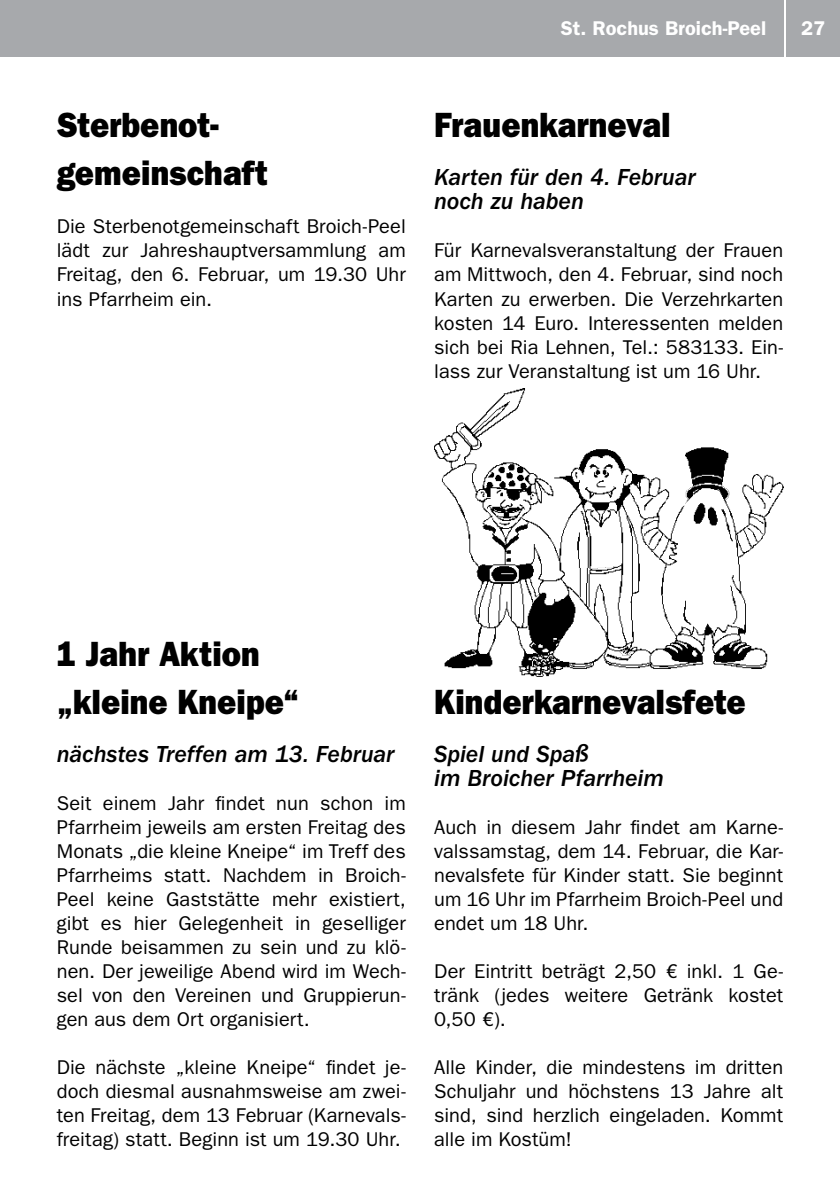
<style>
.page{position:relative;width:840px;height:1191px;background:#fff}
.page>*{position:absolute;margin:0;border:0;box-sizing:border-box;transform-origin:0 0}
.t1{font:800 35.2px/48px "Franklin Gothic LT";color:#000;scale:.91 1}
.t2{font:italic 500 24px/24px "Franklin Gothic LT";letter-spacing:-.005em;color:#000}
.t3{font:20px/24px "Franklin Gothic LT";letter-spacing:.005em;color:#000;text-align:justify}
.t4{font:600 20px "Franklin Gothic LT";color:#fff}
</style>
<div class="page">
<div style="left:0;top:0;width:782px;height:57px;background:#a7a9ac"></div>
<div style="left:785px;top:0;width:54px;height:57px;background:#a7a9ac"></div>
<img style="left:434px;top:389px;width:348px;height:287px">
<p class="t4" style="left:560px;top:17px;width:207px">St. Rochus Broich-Peel</p>
<p class="t4" style="left:800px;top:17px;width:25px">27</p>
<h1 class="t1" style="left:57px;top:101px;width:233px">Sterbenot&shy;gemeinschaft</h1>
<p class="t3" style="left:57px;top:215px;width:350px">Die Sterbenotgemeinschaft Broich-Peel lädt zur Jahreshauptversammlung am Freitag, den 6. Februar, um 19.30 Uhr ins Pfarrheim ein.</p>
<h1 class="t1" style="left:434px;top:101px;width:261px">Frauenkarneval</h1>
<p class="t2" style="left:434px;top:166px;width:263px">Karten für den 4. Februar noch zu haben</p>
<p class="t3" style="left:434px;top:239px;width:350px">Für Karnevalsveranstaltung der Frauen am Mittwoch, den 4. Februar, sind noch Karten zu erwerben. Die Verzehrkarten kosten 14 Euro. Interessenten melden sich bei Ria Lehnen, Tel.: 583133. Ein&shy;lass zur Veranstaltung ist um 16 Uhr.</p>
<h1 class="t1" style="left:57px;top:629px;width:268px">1 Jahr Aktion „kleine Kneipe“</h1>
<p class="t2" style="left:57px;top:742px;width:339px">nächstes Treffen am 13. Februar</p>
<p class="t3" style="left:57px;top:791px;width:350px">Seit einem Jahr findet nun schon im Pfarrheim jeweils am ersten Freitag des Monats „die kleine Kneipe“ im Treff des Pfarrheims statt. Nachdem in Broich-Peel keine Gaststätte mehr existiert, gibt es hier Gelegenheit in geselliger Runde beisammen zu sein und zu klö&shy;nen. Der jeweilige Abend wird im Wech&shy;sel von den Vereinen und Gruppierun&shy;gen aus dem Ort organisiert.</p>
<p class="t3" style="left:57px;top:1055px;width:350px">Die nächste „kleine Kneipe“ findet je&shy;doch diesmal ausnahmsweise am zwei&shy;ten Freitag, dem 13 Februar (Karnevals&shy;freitag) statt. Beginn ist um 19.30 Uhr.</p>
<h1 class="t1" style="left:434px;top:677px;width:344px">Kinderkarnevalsfete</h1>
<p class="t2" style="left:434px;top:742px;width:231px">Spiel und Spaß<br>im Broicher Pfarrheim</p>
<p class="t3" style="left:434px;top:815px;width:350px">Auch in diesem Jahr findet am Karne&shy;valssamstag, dem 14. Februar, die Kar&shy;nevalsfete für Kinder statt. Sie beginnt um 16 Uhr im Pfarrheim Broich-Peel und endet um 18 Uhr.</p>
<p class="t3" style="left:434px;top:959px;width:350px">Der Eintritt beträgt 2,50 € inkl. 1 Ge&shy;tränk (jedes weitere Getränk kostet 0,50 €).</p>
<p class="t3" style="left:434px;top:1055px;width:350px">Alle Kinder, die mindestens im dritten Schuljahr und höchstens 13 Jahre alt sind, sind herzlich eingeladen. Kommt alle im Kostüm!</p>
</div>
